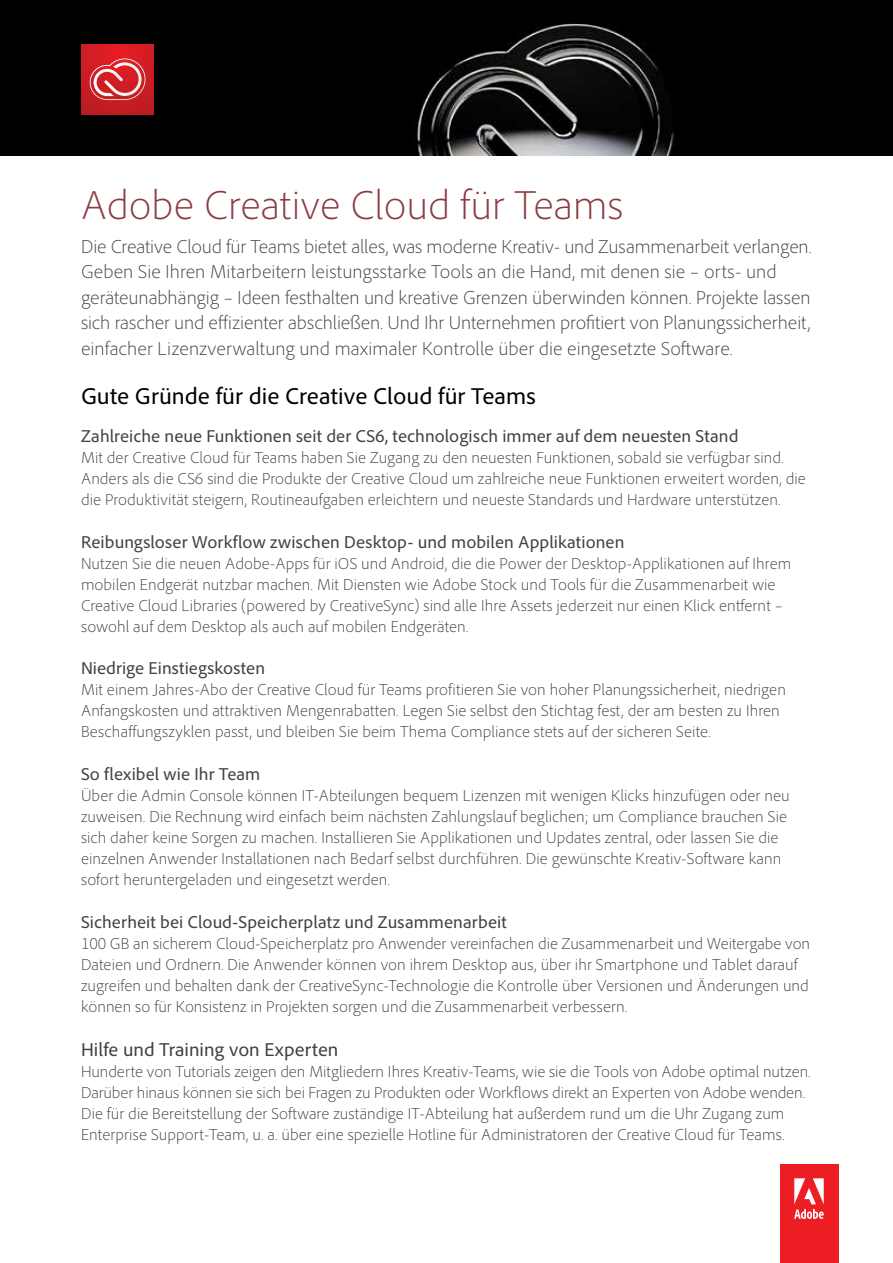
<style>
.page{position:relative;width:893px;height:1263px;background:#fff}
.page>*{position:absolute;margin:0;border:0;box-sizing:border-box;transform-origin:0 0}
.t1{font:300 42px "Adobe Clean";color:#8b3a41}
.t2{font:24px "Adobe Clean";color:#000}
.t3{font:300 19.5px/25.5px "Adobe Clean";letter-spacing:-.005em;color:#414042}
.t4{font:19.5px "Adobe Clean";color:#414042}
.t5{font:18px "Adobe Clean";color:#414042}
.t6{font:300 16.5px/21px "Adobe Clean";color:#414042}
</style>
<div class="page">
<img style="left:0;top:0;width:893px;height:155px">
<svg style="left:81px;top:44px;width:72px;height:71px;background:#cb1d23"></svg>
<svg style="left:90px;top:58px;width:55px;height:42px;background:#da5257"></svg>
<div style="left:780px;top:1178px;width:58px;height:85px;background:#ed1d24"></div>
<div style="left:780px;top:1165px;width:58px;height:96px;background:#ed1d24"></div>
<svg style="left:794px;top:1178px;width:30px;height:41px"></svg>
<h1 class="t1" style="left:81px;top:181px;width:544px">Adobe Creative Cloud für Teams</h1>
<p class="t3" style="left:81px;top:234px;width:732px">Die Creative Cloud für Teams bietet alles, was moderne Kreativ‐ und Zusammenarbeit verlangen.<br>Geben Sie Ihren Mitarbeitern leistungsstarke Tools an die Hand, mit denen sie – orts- und geräteunabhängig – Ideen festhalten und kreative Grenzen überwinden können. Projekte lassen sich rascher und effizienter abschließen. Und Ihr Unternehmen profitiert von Planungssicherheit, einfacher Lizenzverwaltung und maximaler Kontrolle über die eingesetzte Software.</p>
<h2 class="t2" style="left:81px;top:382px;width:456px">Gute Gründe für die Creative Cloud für Teams</h2>
<p class="t5" style="left:81px;top:425px;width:659px">Zahlreiche neue Funktionen seit der CS6, technologisch immer auf dem neuesten Stand</p>
<p class="t6" style="left:81px;top:447px;width:726px">Mit der Creative Cloud für Teams haben Sie Zugang zu den neuesten Funktionen, sobald sie verfügbar sind.<br>Anders als die CS6 sind die Produkte der Creative Cloud um zahlreiche neue Funktionen erweitert worden, die die Produktivität steigern, Routineaufgaben erleichtern und neueste Standards und Hardware unterstützen.</p>
<p class="t5" style="left:81px;top:531px;width:545px">Reibungsloser Workflow zwischen Desktop- und mobilen Applikationen</p>
<p class="t6" style="left:81px;top:553px;width:712px">Nutzen Sie die neuen Adobe-Apps für iOS und Android, die die Power der Desktop-Applikationen auf Ihrem mobilen Endgerät nutzbar machen. Mit Diensten wie Adobe Stock und Tools für die Zusammenarbeit wie Creative Cloud Libraries (powered by CreativeSync) sind alle Ihre Assets jederzeit nur einen Klick entfernt – sowohl auf dem Desktop als auch auf mobilen Endgeräten.</p>
<p class="t5" style="left:81px;top:657px;width:186px">Niedrige Einstiegskosten</p>
<p class="t6" style="left:81px;top:679px;width:706px">Mit einem Jahres-Abo der Creative Cloud für Teams profitieren Sie von hoher Planungssicherheit, niedrigen<br>Anfangskosten und attraktiven Mengenrabatten. Legen Sie selbst den Stichtag fest, der am besten zu Ihren<br>Beschaffungszyklen passt, und bleiben Sie beim Thema Compliance stets auf der sicheren Seite.</p>
<p class="t5" style="left:81px;top:763px;width:181px">So flexibel wie Ihr Team</p>
<p class="t6" style="left:81px;top:785px;width:710px">Über die Admin Console können IT-Abteilungen bequem Lizenzen mit wenigen Klicks hinzufügen oder neu zuweisen. Die Rechnung wird einfach beim nächsten Zahlungslauf beglichen; um Compliance brauchen Sie sich daher keine Sorgen zu machen. Installieren Sie Applikationen und Updates zentral, oder lassen Sie die einzelnen Anwender Installationen nach Bedarf selbst durchführen. Die gewünschte Kreativ-Software kann sofort heruntergeladen und eingesetzt werden.</p>
<p class="t5" style="left:81px;top:911px;width:427px">Sicherheit bei Cloud-Speicherplatz und Zusammenarbeit</p>
<p class="t6" style="left:81px;top:933px;width:731px">100 GB an sicherem Cloud-Speicherplatz pro Anwender vereinfachen die Zusammenarbeit und Weitergabe von Dateien und Ordnern. Die Anwender können von ihrem Desktop aus, über ihr Smartphone und Tablet darauf zugreifen und behalten dank der CreativeSync-Technologie die Kontrolle über Versionen und Änderungen und können so für Konsistenz in Projekten sorgen und die Zusammenarbeit verbessern.</p>
<p class="t4" style="left:81px;top:1038px;width:259px">Hilfe und Training von Experten</p>
<p class="t6" style="left:81px;top:1061px;width:731px">Hunderte von Tutorials zeigen den Mitgliedern Ihres Kreativ-Teams, wie sie die Tools von Adobe optimal nutzen.<br>Darüber hinaus können sie sich bei Fragen zu Produkten oder Workflows direkt an Experten von Adobe wenden.<br>Die für die Bereitstellung der Software zuständige IT-Abteilung hat außerdem rund um die Uhr Zugang zum Enterprise Support-Team, u. a. über eine spezielle Hotline für Administratoren der Creative Cloud für Teams.</p>
</div>
